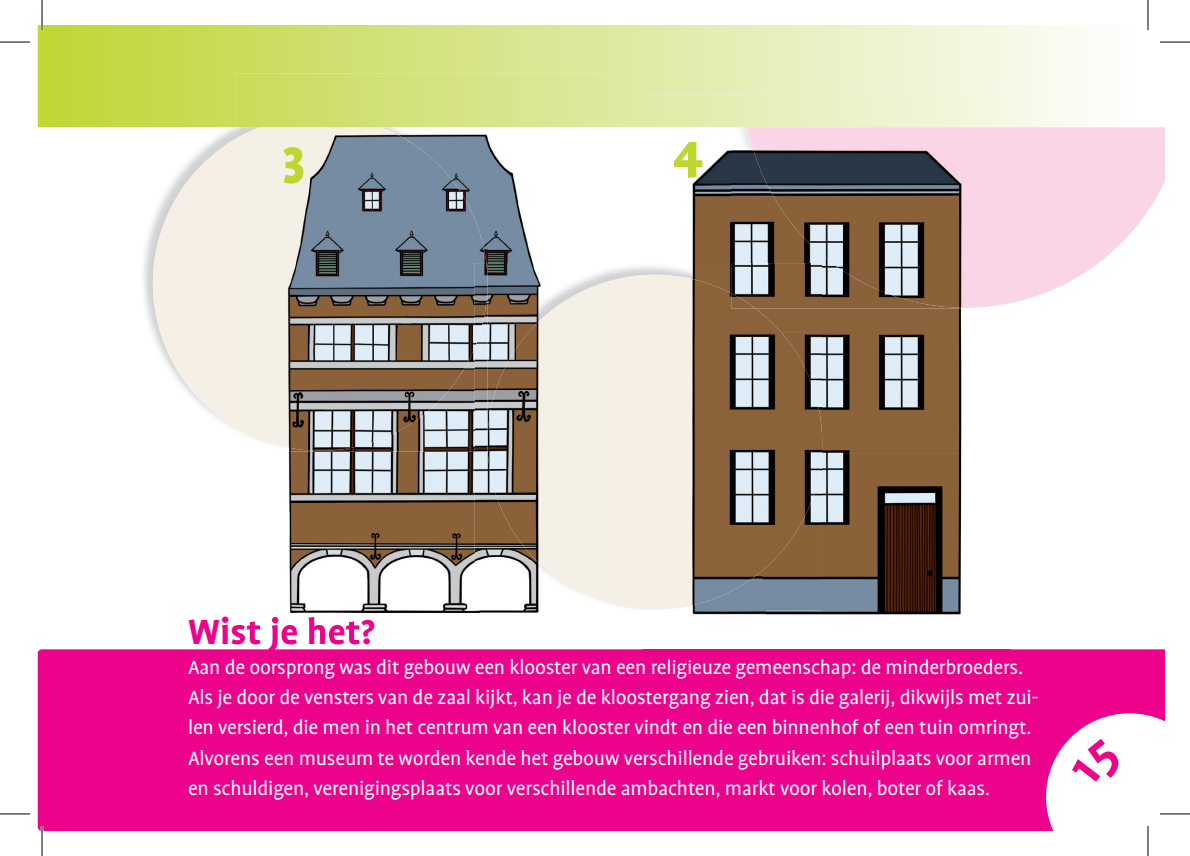
<style>
.page{position:relative;width:1190px;height:856px;background:#fff}
.page>*{position:absolute;margin:0;border:0;box-sizing:border-box;transform-origin:0 0}
.t1{font:900 54px "Profile OT";color:#bed630}
.t2{font:700 40px "Profile OT";color:#ed028c}
.t3{font:22px/30px "Profile OT";letter-spacing:-.01em;color:#fff}
</style>
<div class="page">
<div style="left:38px;top:649px;width:1127px;height:181px;background:#ed028c"></div>
<svg style="left:141px;top:139px;width:94px;height:288px"></svg>
<img style="left:487px;top:263px;width:156px;height:347px">
<div style="left:603px;top:275px;width:40px;height:334px;background:#f5efe6"></div>
<svg style="left:1010px;top:127px;width:155px;height:176px"></svg>
<svg style="left:38px;top:25px;width:1047px;height:102px;background:#dbe794"></svg>
<img style="left:487px;top:127px;width:116px;height:136px">
<img style="left:288px;top:451px;width:192px;height:177px">
<img style="left:480px;top:610px;width:59px;height:3px">
<img style="left:289px;top:450px;width:135px;height:1px">
<img style="left:235px;top:127px;width:251px;height:194px">
<img style="left:235px;top:321px;width:229px;height:129px">
<img style="left:475px;top:263px;width:12px;height:20px">
<img style="left:464px;top:283px;width:139px;height:318px">
<img style="left:235px;top:73px;width:368px;height:54px">
<img style="left:235px;top:616px;width:139px;height:23px">
<img style="left:643px;top:127px;width:88px;height:136px">
<img style="left:822px;top:308px;width:140px;height:145px">
<img style="left:765px;top:453px;width:197px;height:162px">
<img style="left:692px;top:610px;width:73px;height:5px">
<div style="left:643px;top:649px;width:367px;height:11px;background:#ed028c"></div>
<img style="left:643px;top:263px;width:88px;height:11px">
<img style="left:644px;top:609px;width:118px;height:1px">
<img style="left:643px;top:274px;width:179px;height:335px">
<img style="left:731px;top:127px;width:251px;height:181px">
<img style="left:731px;top:263px;width:91px;height:45px">
<img style="left:731px;top:293px;width:24px;height:15px">
<img style="left:748px;top:127px;width:262px;height:180px">
<img style="left:643px;top:94px;width:367px;height:33px">
<hr style="left:41px;top:0;width:2px;height:30px;background:#fff">
<hr style="left:41px;top:825px;width:2px;height:30px;background:#fff">
<hr style="left:0;top:42px;width:30px;height:1px;background:#000">
<hr style="left:1160px;top:42px;width:30px;height:1px;background:#000">
<hr style="left:0;top:813px;width:30px;height:1px;background:#000">
<hr style="left:1160px;top:813px;width:30px;height:1px;background:#000">
<hr style="left:42px;top:0;width:1px;height:30px;background:#000">
<hr style="left:42px;top:825px;width:1px;height:30px;background:#000">
<hr style="left:1147px;top:0;width:1px;height:30px;background:#000">
<hr style="left:1147px;top:825px;width:1px;height:30px;background:#000">
<svg style="left:1046px;top:713px;width:119px;height:117px"></svg>
<h1 class="t1" style="left:282px;top:128px;width:24px">3</h1>
<h1 class="t1" style="left:672px;top:123px;width:32px">4</h1>
<h2 class="t2" style="left:188px;top:609px;width:188px">Wist je het?</h2>
<p class="t3" style="left:188px;top:652px;width:852px">Aan de oorsprong was dit gebouw een klooster van een religieuze gemeenschap: de minderbroeders.<br>Als je door de vensters van de zaal kijkt, kan je de kloostergang zien, dat is die galerij, dikwijls met zui&shy;len versierd, die men in het centrum van een klooster vindt en die een binnenhof of een tuin omringt.<br>Alvorens een museum te worden kende het gebouw verschillende gebruiken: schuilplaats voor armen en schuldigen, verenigingsplaats voor verschillende ambachten, markt voor kolen, boter of kaas.</p>
</div>
